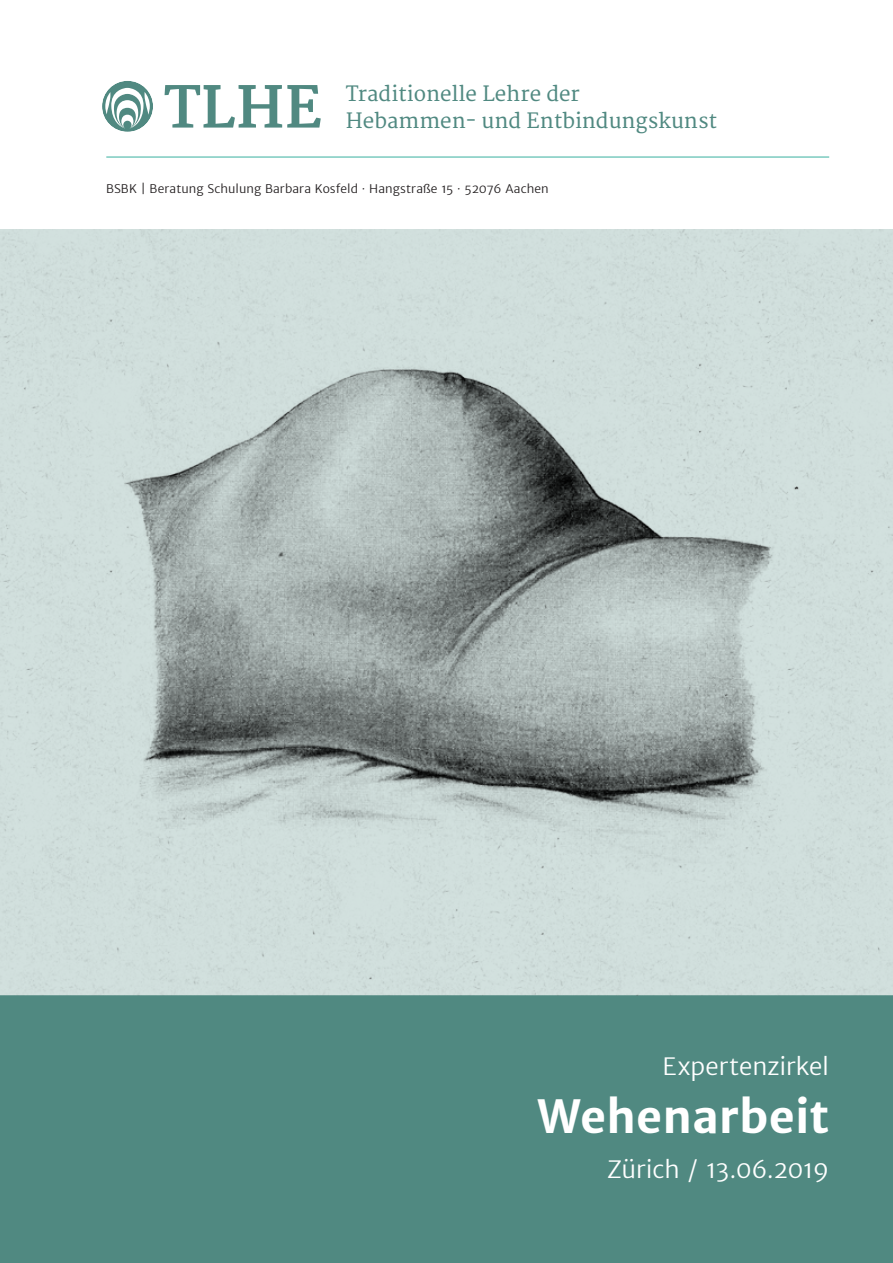
<style>
.page{position:relative;width:893px;height:1263px;background:#fff}
.page>*{position:absolute;margin:0;border:0;box-sizing:border-box;transform-origin:0 0}
.t1{font:700 45px "Merriweather Sans";color:#fff}
.t2{font:300 24px "Merriweather Sans";letter-spacing:-.005em;color:#fff}
.t3{font:20.55px "Merriweather";color:#508981}
.t4{font:300 12px "Merriweather Sans";letter-spacing:.01em;color:#231f20}
</style>
<div class="page">
<div style="left:0;top:995px;width:893px;height:268px;background:#508981"></div>
<hr style="left:106px;top:156px;width:723px;height:2px;background:#7bcbbf">
<svg style="left:102px;top:81px;width:51px;height:51px"></svg>
<svg style="left:165px;top:85px;width:156px;height:43px"></svg>
<img style="left:0;top:230px;width:893px;height:765px">
<p class="t3" style="left:346px;top:81px;width:236px">Traditionelle Lehre der</p>
<p class="t3" style="left:346px;top:108px;width:373px">Hebammen- und Entbindungskunst</p>
<p class="t4" style="left:106px;top:181px;width:444px">BSBK | Beratung Schulung Barbara Kosfeld · Hangstraße 15 · 52076 Aachen</p>
<p class="t2" style="left:663px;top:1052px;width:168px">Expertenzirkel</p>
<p class="t1" style="left:538px;top:1089px;width:293px">Wehenarbeit</p>
<p class="t2" style="left:607px;top:1154px;width:224px">Zürich / 13.06.2019</p>
</div>
